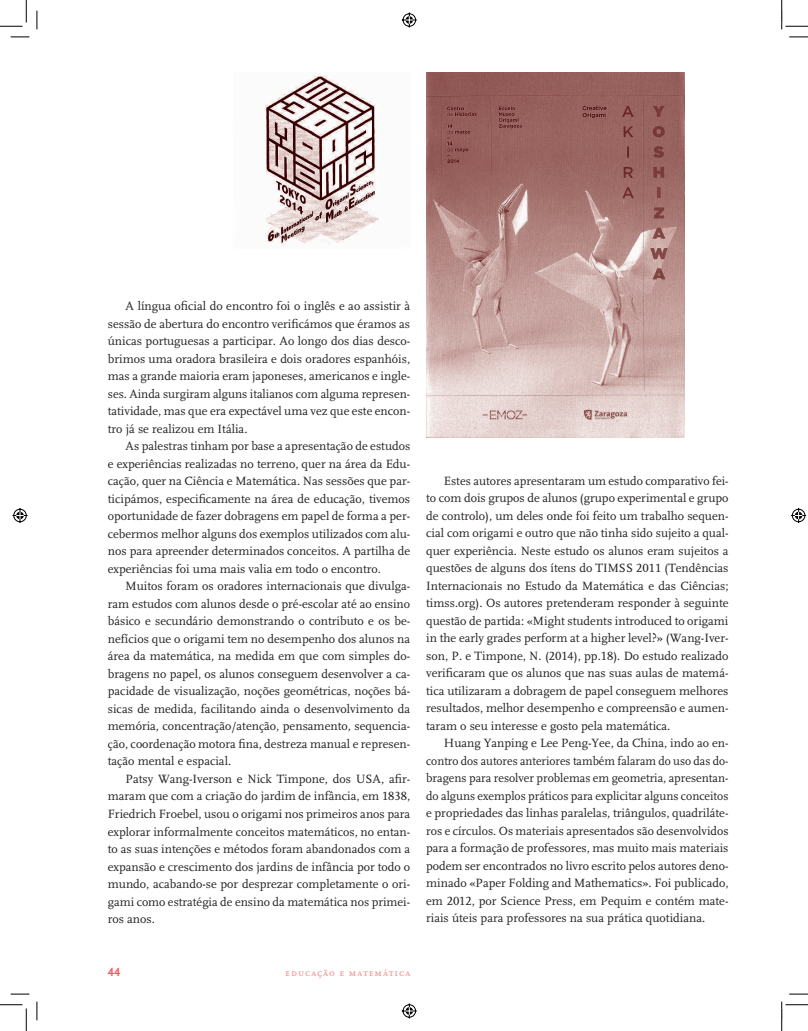
<style>
.page{position:relative;width:808px;height:1031px;background:#fff}
.page>*{position:absolute;margin:0;border:0;box-sizing:border-box;transform-origin:0 0}
.t1{font:12.5px/17.5px "Scala";color:#231f20;text-align:justify}
.t2{font:12.5px "Scala Sans Bold SC";color:#f05961}
.t3{font:10px "Scala Caps";letter-spacing:.1em;color:#f3847f}
.s1{font-family:"Scala Caps"}
</style>
<div class="page">
<img style="left:265px;top:75px;width:114px;height:171px">
<img style="left:426px;top:72px;width:258px;height:365px">
<svg style="left:11px;top:36px;width:18px;height:2px"></svg>
<svg style="left:789px;top:36px;width:18px;height:2px"></svg>
<svg style="left:11px;top:993px;width:18px;height:1px"></svg>
<svg style="left:789px;top:993px;width:18px;height:1px"></svg>
<svg style="left:36px;top:11px;width:2px;height:18px"></svg>
<svg style="left:36px;top:1001px;width:2px;height:19px"></svg>
<svg style="left:0;top:0;width:27px;height:27px"></svg>
<svg style="left:0;top:1004px;width:27px;height:26px"></svg>
<svg style="left:781px;top:0;width:26px;height:29px"></svg>
<svg style="left:781px;top:1001px;width:26px;height:29px"></svg>
<svg style="left:401px;top:12px;width:16px;height:16px"></svg>
<svg style="left:401px;top:1003px;width:16px;height:16px"></svg>
<svg style="left:12px;top:508px;width:16px;height:15px"></svg>
<svg style="left:791px;top:508px;width:16px;height:15px"></svg>
<p class="t1" style="left:108px;top:298px;width:304px;text-indent:18px">A língua oficial do encontro foi o inglês e ao assistir à sessão de abertura do encontro verificámos que éramos as únicas portuguesas a participar. Ao longo dos dias desco&shy;brimos uma oradora brasileira e dois oradores espanhóis, mas a grande maioria eram japoneses, americanos e ingle&shy;ses. Ainda surgiram alguns italianos com alguma represen&shy;tatividade, mas que era expectável uma vez que este encon&shy;tro já se realizou em Itália.</p>
<p class="t1" style="left:108px;top:438px;width:304px;text-indent:18px">As palestras tinham por base a apresentação de estudos e experiências realizadas no terreno, quer na área da Edu&shy;cação, quer na Ciência e Matemática. Nas sessões que par&shy;ticipámos, especificamente na área de educação, tivemos oportunidade de fazer dobragens em papel de forma a per&shy;cebermos melhor alguns dos exemplos utilizados com alu&shy;nos para apreender determinados conceitos. A partilha de experiências foi uma mais valia em todo o encontro.</p>
<p class="t1" style="left:108px;top:578px;width:304px;text-indent:18px">Muitos foram os oradores internacionais que divulga&shy;ram estudos com alunos desde o pré-escolar até ao ensino básico e secundário demonstrando o contributo e os be&shy;nefícios que o origami tem no desempenho dos alunos na área da matemática, na medida em que com simples do&shy;bragens no papel, os alunos conseguem desenvolver a ca&shy;pacidade de visualização, noções geométricas, noções bá&shy;sicas de medida, facilitando ainda o desenvolvimento da memória, concentração/atenção, pensamento, sequencia&shy;ção, coordenação motora fina, destreza manual e represen&shy;tação mental e espacial.</p>
<p class="t1" style="left:108px;top:771px;width:304px;text-indent:18px">Patsy Wang-Iverson e Nick Timpone, dos USA, afir&shy;maram que com a criação do jardim de infância, em <span class="s1">1838</span>, Friedrich Froebel, usou o origami nos primeiros anos para explorar informalmente conceitos matemáticos, no entan&shy;to as suas intenções e métodos foram abandonados com a expansão e crescimento dos jardins de infância por todo o mundo, acabando-se por desprezar completamente o ori&shy;gami como estratégia de ensino da matemática nos primei&shy;ros anos.</p>
<p class="t1" style="left:426px;top:472px;width:304px;text-indent:18px">Estes autores apresentaram um estudo comparativo fei&shy;to com dois grupos de alunos (grupo experimental e grupo de controlo), um deles onde foi feito um trabalho sequen&shy;cial com origami e outro que não tinha sido sujeito a qual&shy;quer experiência. Neste estudo os alunos eram sujeitos a questões de alguns dos ítens do TIMSS <span class="s1">2011</span> (Tendências Internacionais no Estudo da Matemática e das Ciências; timss.org). Os autores pretenderam responder à seguinte questão de partida: «Might students introduced to origami in the early grades perform at a higher level?» (Wang-Iver&shy;son, P. e Timpone, N. (<span class="s1">2014</span>), pp.<span class="s1">18</span>). Do estudo realizado verificaram que os alunos que nas suas aulas de matemá&shy;tica utilizaram a dobragem de papel conseguem melhores resultados, melhor desempenho e compreensão e aumen&shy;taram o seu interesse e gosto pela matemática.</p>
<p class="t1" style="left:426px;top:735px;width:304px;text-indent:18px">Huang Yanping e Lee Peng-Yee, da China, indo ao en&shy;contro dos autores anteriores também falaram do uso das do&shy;bragens para resolver problemas em geometria, apresentan&shy;do alguns exemplos práticos para explicitar alguns conceitos e propriedades das linhas paralelas, triângulos, quadriláte&shy;ros e círculos. Os materiais apresentados são desenvolvidos para a formação de professores, mas muito mais materiais podem ser encontrados no livro escrito pelos autores deno&shy;minado «Paper Folding and Mathematics». Foi publicado, em <span class="s1">2012</span>, por Science Press, em Pequim e contém mate&shy;riais úteis para professores na sua prática quotidiana.</p>
<p class="t2" style="left:108px;top:964px;width:14px">44</p>
<p class="t3" style="left:285px;top:967px;width:126px">educação e matemática</p>
</div>
